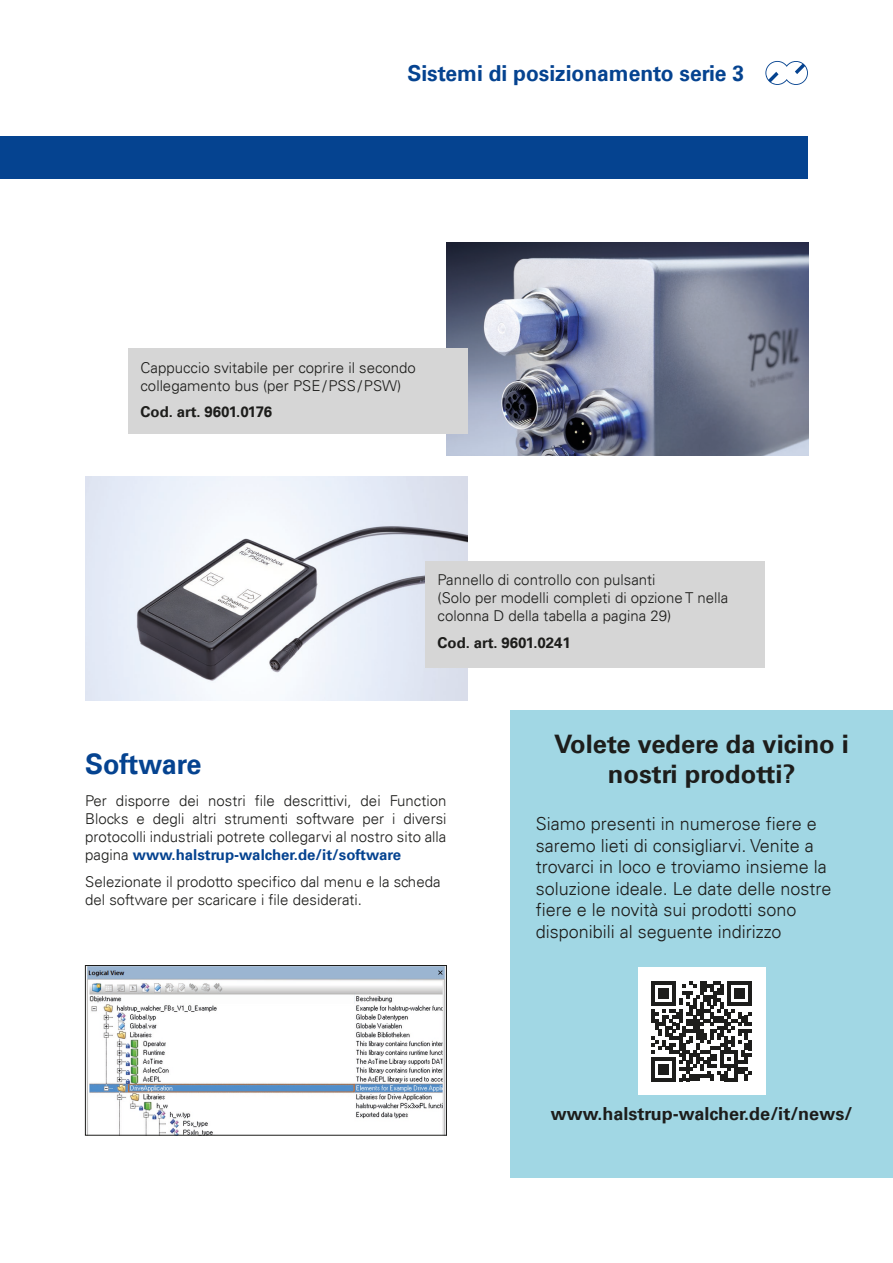
<style>
.page{position:relative;width:893px;height:1263px;background:#fff}
.page>*{position:absolute;margin:0;border:0;box-sizing:border-box;transform-origin:0 0}
.H1_Blau{font:700 28.35px "Univers LT";color:#054390;scale:.95 1}
.t1{font:700 25.5px/30.6px "Univers LT";color:#1d1d1b;text-align:center}
.Seitentitel{font:700 22.05px "Univers LT";color:#054390;scale:.95 1}
.t2{font:300 18px/21.6px "Univers LT";color:#1d1d1b}
.t3{font:700 18px "Univers LT";color:#1d1d1b}
.t4{font:300 15px/18px "Univers LT";color:#1d1d1b}
.t5{font:700 15px "Univers LT";color:#1d1d1b}
.s1{font-weight:700;color:#054390}
</style>
<div class="page">
<svg style="left:765px;top:61px;width:43px;height:24px"></svg>
<img style="left:87px;top:967px;width:358px;height:166px">
<div style="left:85px;top:965px;width:362px;height:170px;border:1px solid #1d1d1b"></div>
<img style="left:447px;top:243px;width:361px;height:212px">
<img style="left:85px;top:476px;width:382px;height:225px">
<div style="left:0;top:136px;width:808px;height:43px;background:#054390"></div>
<div style="left:128px;top:349px;width:339px;height:85px;background:#d6d6d6"></div>
<div style="left:425px;top:562px;width:340px;height:106px;background:#d6d6d6"></div>
<div style="left:510px;top:710px;width:383px;height:468px;background:#a1d7e4"></div>
<div style="left:638px;top:967px;width:127px;height:128px;background:#fff"></div>
<svg style="left:652px;top:981px;width:100px;height:100px"></svg>
<p class="Seitentitel" style="left:407px;top:60px;width:356px">Sistemi di posizionamento serie 3</p>
<p class="t4" style="left:140px;top:358px;width:277px">Cappuccio svitabile per coprire il secondo collegamento bus (per PSE/PSS/PSW)</p>
<p class="t5" style="left:140px;top:403px;width:133px">Cod. art. 9601.0176</p>
<p class="t4" style="left:438px;top:571px;width:292px">Pannello di controllo con pulsanti<br>(Solo per modelli completi di opzione T nella colonna D della tabella a pagina 29)</p>
<p class="t5" style="left:438px;top:634px;width:135px">Cod. art. 9601.0241</p>
<p class="H1_Blau" style="left:85px;top:747px;width:124px">Software</p>
<p class="t4" style="left:85px;top:792px;width:363px;text-align:justify">Per disporre dei nostri file descrittivi, dei Function Blocks e degli altri strumenti software per i diversi protocolli industriali potrete collegarvi al nostro sito alla pagina <span class="s1">www.halstrup-walcher.de/it/software</span></p>
<p class="t4" style="left:85px;top:872px;width:357px">Selezionate il prodotto specifico dal menu e la scheda del software per scaricare i file desiderati.</p>
<p class="t1" style="left:554px;top:728px;width:296px">Volete vedere da vicino i nostri prodotti?</p>
<p class="t2" style="left:536px;top:813px;width:297px">Siamo presenti in numerose fiere e saremo lieti di consigliarvi. Venite a trovarci in loco e troviamo insieme la soluzione ideale. Le date delle nostre fiere e le novità sui prodotti sono disponibili al seguente indirizzo</p>
<p class="t3" style="left:551px;top:1103px;width:303px">www.halstrup-walcher.de/it/news/</p>
</div>
